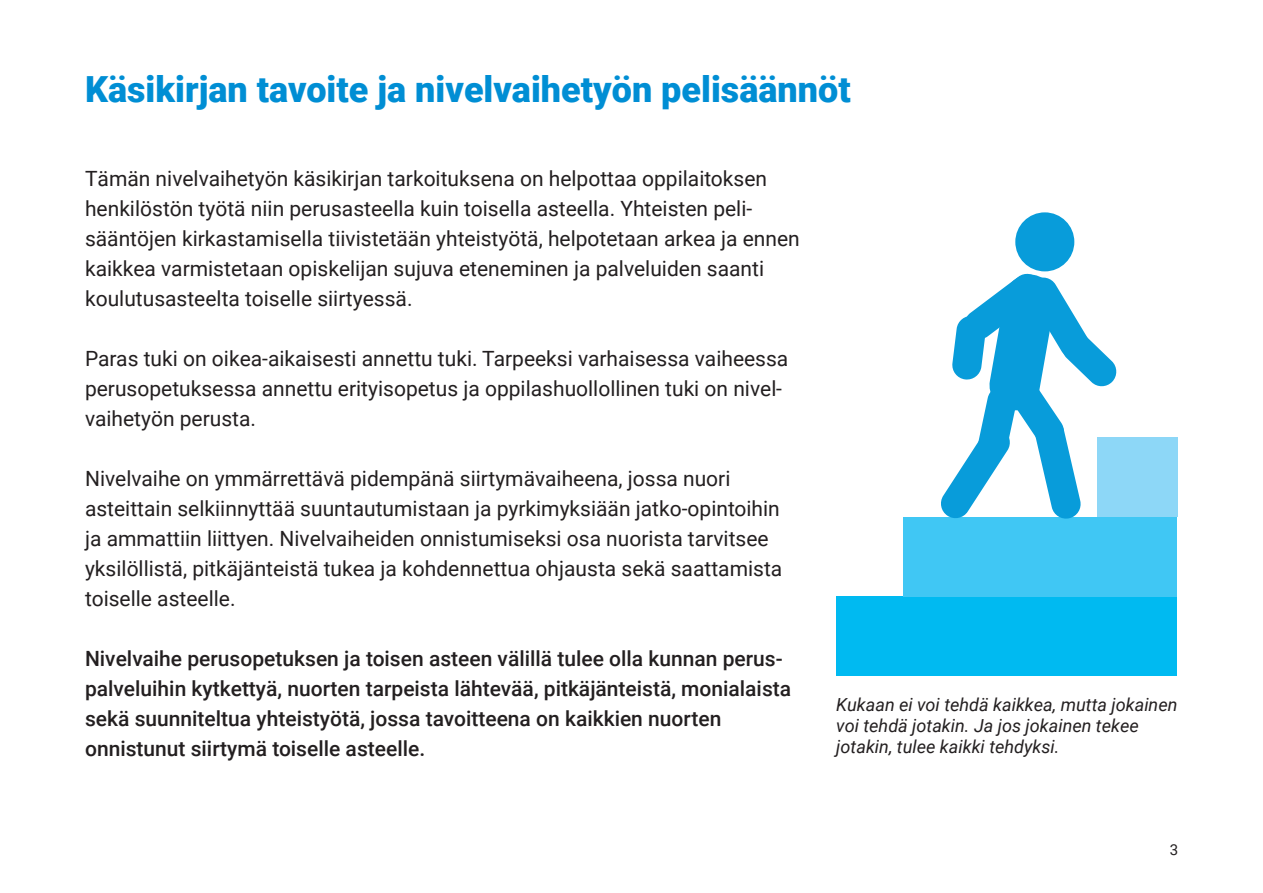
<style>
.page{position:relative;width:1263px;height:893px;background:#fff}
.page>*{position:absolute;margin:0;border:0;box-sizing:border-box;transform-origin:0 0}
.Otsikko{font:900 36px "Roboto";color:#008ed4}
.Leipis{font:21px/30px "Roboto";color:#231f20}
.Leipis-2{font:500 21px/30px "Roboto";color:#231f20}
.Äläys{font:italic 18px/21px "Roboto";color:#231f20}
.t1{font:15px "Roboto";color:#231f20}
</style>
<div class="page">
<div style="left:836px;top:597px;width:341px;height:79px;background:#00baf1"></div>
<div style="left:904px;top:517px;width:273px;height:80px;background:#40c7f4"></div>
<div style="left:1097px;top:438px;width:80px;height:79px;background:#8dd7f7"></div>
<div style="left:1015px;top:212px;width:59px;height:59px;background:#089cda;border-radius:50%"></div>
<svg style="left:941px;top:273px;width:177px;height:246px"></svg>
<p class="Otsikko" style="left:85px;top:63px;width:767px">Käsikirjan tavoite ja nivelvaihetyön pelisäännöt</p>
<p class="Leipis" style="left:85px;top:162px;width:716px">Tämän nivelvaihetyön käsikirjan tarkoituksena on helpottaa oppilaitoksen henkilöstön työtä niin perusasteella kuin toisella asteella. Yhteisten peli&shy;sääntöjen kirkastamisella tiivistetään yhteistyötä, helpotetaan arkea ja ennen kaikkea varmistetaan opiskelijan sujuva eteneminen ja palveluiden saanti koulutusasteelta toiselle siirtyessä.</p>
<p class="Leipis" style="left:85px;top:342px;width:705px">Paras tuki on oikea-aikaisesti annettu tuki. Tarpeeksi varhaisessa vaiheessa perusopetuksessa annettu erityisopetus ja oppilashuollollinen tuki on nivel&shy;vaihetyön perusta.</p>
<p class="Leipis" style="left:85px;top:462px;width:699px">Nivelvaihe on ymmärrettävä pidempänä siirtymävaiheena, jossa nuori asteittain selkiinnyttää suuntautumistaan ja pyrkimyksiään jatko-opintoihin ja ammattiin liittyen. Nivelvaiheiden onnistumiseksi osa nuorista tarvitsee yksilöllistä, pitkäjänteistä tukea ja kohdennettua ohjausta sekä saattamista toiselle asteelle.</p>
<p class="Leipis-2" style="left:85px;top:642px;width:708px">Nivelvaihe perusopetuksen ja toisen asteen välillä tulee olla kunnan perus&shy;palveluihin kytkettyä, nuorten tarpeista lähtevää, pitkäjänteistä, monialaista sekä suunniteltua yhteistyötä, jossa tavoitteena on kaikkien nuorten onnistunut siirtymä toiselle asteelle.</p>
<p class="Äläys" style="left:836px;top:693px;width:343px">Kukaan ei voi tehdä kaikkea, mutta jokainen voi tehdä jotakin. Ja jos jokainen tekee jotakin, tulee kaikki tehdyksi.</p>
<p class="t1" style="left:1170px;top:840px;width:10px">3</p>
</div>
